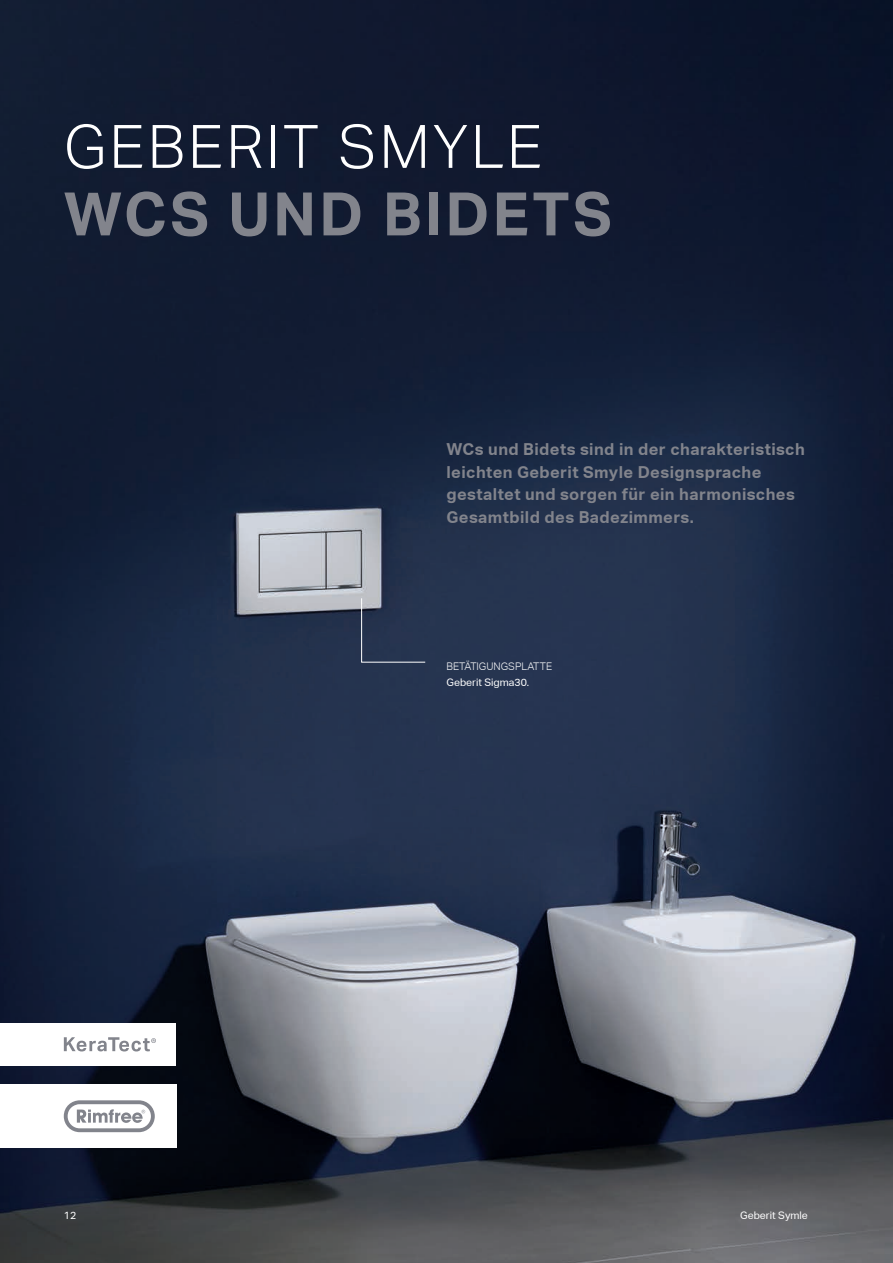
<style>
.page{position:relative;width:893px;height:1263px;background:#fff}
.page>*{position:absolute;margin:0;border:0;box-sizing:border-box;transform-origin:0 0}
.Header_40_45_light_a{font:300 60px "Aktiv Grotesk Geberit";letter-spacing:.05em;color:#fff}
.Header_40_45_bold_al{font:700 60px "Aktiv Grotesk Geberit";letter-spacing:.05em;color:#82848c}
.Display_text_11_15_b{font:700 16.5px/22.5px "Aktiv Grotesk Geberit";letter-spacing:.025em;color:#82848c}
.Caption_copy_7_9_whi{font:10.5px "Aktiv Grotesk Geberit";color:#fff}
.Caption_header_7_9_a{font:300 10.5px "Aktiv Grotesk Geberit";color:#fff}
</style>
<div class="page">
<img style="left:0;top:0;width:893px;height:1263px">
<svg style="left:361px;top:598px;width:65px;height:65px;background:#333f59"></svg>
<div style="left:0;top:1084px;width:176px;height:64px;background:#fff"></div>
<svg style="left:64px;top:1100px;width:91px;height:32px"></svg>
<div style="left:0;top:1023px;width:175px;height:43px;background:#fff"></div>
<svg style="left:64px;top:1037px;width:92px;height:14px"></svg>
<p class="Header_40_45_light_a" style="left:64px;top:112px;width:480px">GEBERIT SMYLE</p>
<p class="Header_40_45_bold_al" style="left:64px;top:180px;width:550px">WCS UND BIDETS</p>
<p class="Display_text_11_15_b" style="left:446px;top:438px;width:360px">WCs und Bidets sind in der charakteristisch leichten Geberit Smyle Designsprache gestaltet und sorgen für ein harmonisches Gesamtbild des Badezimmers.</p>
<p class="Caption_header_7_9_a" style="left:446px;top:660px;width:107px">BETÄTIGUNGSPLATTE</p>
<p class="Caption_copy_7_9_whi" style="left:446px;top:676px;width:84px">Geberit Sigma30.</p>
<p class="Caption_copy_7_9_whi" style="left:64px;top:1209px;width:14px">12</p>
<p class="Caption_copy_7_9_whi" style="left:740px;top:1209px;width:69px">Geberit Symle</p>
</div>
